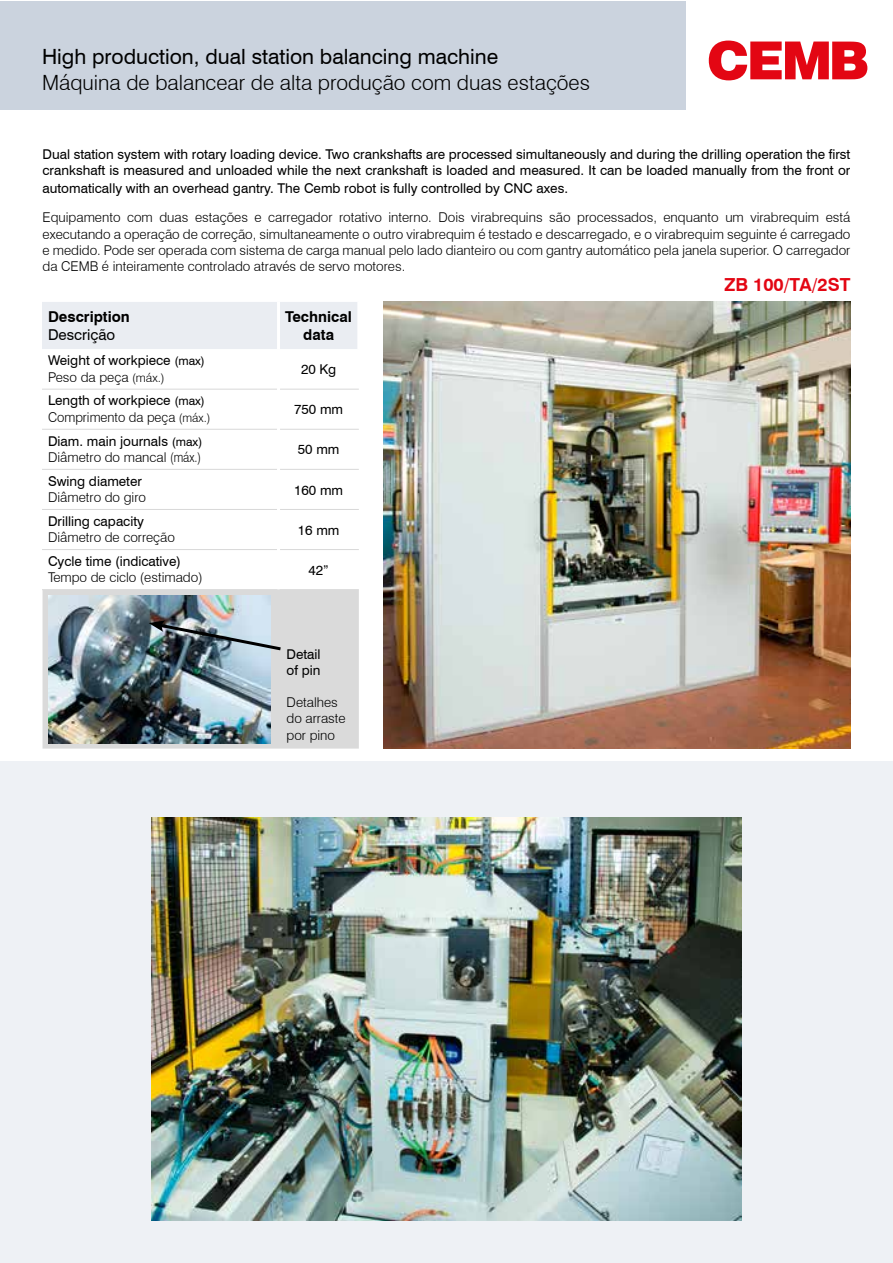
<style>
.page{position:relative;width:893px;height:1263px;background:#fff}
.page>*{position:absolute;margin:0;border:0;box-sizing:border-box;transform-origin:0 0}
.t1{font:300 21px "Swiss 721 BT";color:#000}
.t2{font:21px "Swiss 721 BT";color:#000}
.t3{font:700 18px "Swiss 721 BT";color:#e30613}
.t4{font:700 15px/18px "Swiss 721 BT";color:#000;text-align:center}
.t5{font:15px "Swiss 721 BT";color:#000}
.t6{font:300 13.5px/16.2px "Swiss 721 BT";color:#000}
.t7{font:13.5px/16.2px "Swiss 721 BT";color:#000}
.s1{font-size:12px}
.s2{font-weight:300}
.s3{font-weight:300;font-size:12px}
.s4{font-weight:400}
.s5{font-weight:400;font-size:12px}
</style>
<div class="page">
<div style="left:0;top:1px;width:685px;height:109px;background:#cbd3de"></div>
<svg style="left:709px;top:41px;width:158px;height:39px"></svg>
<img style="left:383px;top:302px;width:467px;height:447px">
<div style="left:0;top:761px;width:892px;height:502px;background:#eef1f5"></div>
<img style="left:151px;top:818px;width:591px;height:402px">
<div style="left:42px;top:302px;width:315px;height:47px;background:#eaedf2"></div>
<hr style="left:42px;top:389px;width:235px;height:1px;background:#d8d8d8">
<hr style="left:280px;top:389px;width:79px;height:1px;background:#d8d8d8">
<hr style="left:42px;top:429px;width:235px;height:1px;background:#d8d8d8">
<hr style="left:280px;top:429px;width:79px;height:1px;background:#d8d8d8">
<hr style="left:42px;top:469px;width:235px;height:1px;background:#d8d8d8">
<hr style="left:280px;top:469px;width:79px;height:1px;background:#d8d8d8">
<hr style="left:42px;top:509px;width:235px;height:1px;background:#d8d8d8">
<hr style="left:280px;top:509px;width:79px;height:1px;background:#d8d8d8">
<hr style="left:42px;top:549px;width:235px;height:1px;background:#d8d8d8">
<hr style="left:280px;top:549px;width:79px;height:1px;background:#d8d8d8">
<hr style="left:42px;top:589px;width:237px;height:1px;background:#d8d8d8">
<hr style="left:279px;top:589px;width:80px;height:1px;background:#d8d8d8">
<hr style="left:277px;top:302px;width:3px;height:47px;background:#fff">
<div style="left:43px;top:590px;width:316px;height:159px;background:#dadada"></div>
<img style="left:49px;top:596px;width:221px;height:148px">
<img style="left:149px;top:620px;width:135px;height:32px">
<h1 class="t2" style="left:42px;top:44px;width:458px">High production, dual station balancing machine</h1>
<h1 class="t1" style="left:42px;top:69px;width:549px">Máquina de balancear de alta produção com duas estações</h1>
<p class="t7" style="left:43px;top:146px;width:809px">Dual station system with rotary loading device. Two crankshafts are processed simultaneously and during the drilling operation the first crankshaft is measured and unloaded while the next crankshaft is loaded and measured. It can be loaded manually from the front or</p>
<p class="t7" style="left:43px;top:180px;width:527px">automatically with an overhead gantry. The Cemb robot is fully controlled by CNC axes.</p>
<p class="t6" style="left:43px;top:209px;width:809px;text-align:justify">Equipamento com duas estações e carregador rotativo interno. Dois virabrequins são processados, enquanto um virabrequim está executando a operação de correção, simultaneamente o outro virabrequim é testado e descarregado, e o virabrequim seguinte é carregado e medido. Pode ser operada com sistema de carga manual pelo lado dianteiro ou com gantry automático pela janela superior. O carregador da CEMB é inteiramente controlado através de servo motores.</p>
<p class="t4" style="left:48px;top:308px;width:83px">Description</p>
<p class="t5" style="left:48px;top:326px;width:69px">Descrição</p>
<p class="t4" style="left:285px;top:308px;width:68px">Technical data</p>
<p class="t7" style="left:48px;top:352px;width:158px">Weight of workpiece <span class="s1">(max)<br></span><span class="s2">Peso da peça</span> <span class="s3">(máx.)</span></p>
<p class="t7" style="left:301px;top:361px;width:37px">20 Kg</p>
<p class="t7" style="left:48px;top:392px;width:164px">Length of workpiece <span class="s1">(max)<br></span><span class="s2">Comprimento da peça</span> <span class="s3">(máx.)</span></p>
<p class="t7" style="left:294px;top:401px;width:51px">750 mm</p>
<p class="t6" style="left:48px;top:432px;width:156px"><span class="s4">Diam. main journals</span> <span class="s5">(max)<br></span>Diâmetro do mancal (máx.)</p>
<p class="t7" style="left:298px;top:441px;width:43px">50 mm</p>
<p class="t7" style="left:48px;top:473px;width:95px">Swing diameter</p>
<p class="t6" style="left:48px;top:489px;width:100px">Diâmetro do giro</p>
<p class="t7" style="left:294px;top:481px;width:51px">160 mm</p>
<p class="t7" style="left:48px;top:513px;width:98px">Drilling capacity</p>
<p class="t6" style="left:48px;top:529px;width:129px">Diâmetro de correção</p>
<p class="t7" style="left:48px;top:553px;width:134px">Cycle time (indicative)</p>
<p class="t6" style="left:48px;top:569px;width:156px">Tempo de ciclo (estimado)</p>
<p class="t7" style="left:298px;top:522px;width:43px">16 mm</p>
<p class="t7" style="left:308px;top:562px;width:22px">42”</p>
<p class="t7" style="left:287px;top:646px;width:36px">Detail of pin</p>
<p class="t6" style="left:287px;top:694px;width:61px">Detalhes do arraste por pino</p>
<h2 class="t3" style="left:724px;top:274px;width:127px">ZB 100/TA/2ST</h2>
</div>
